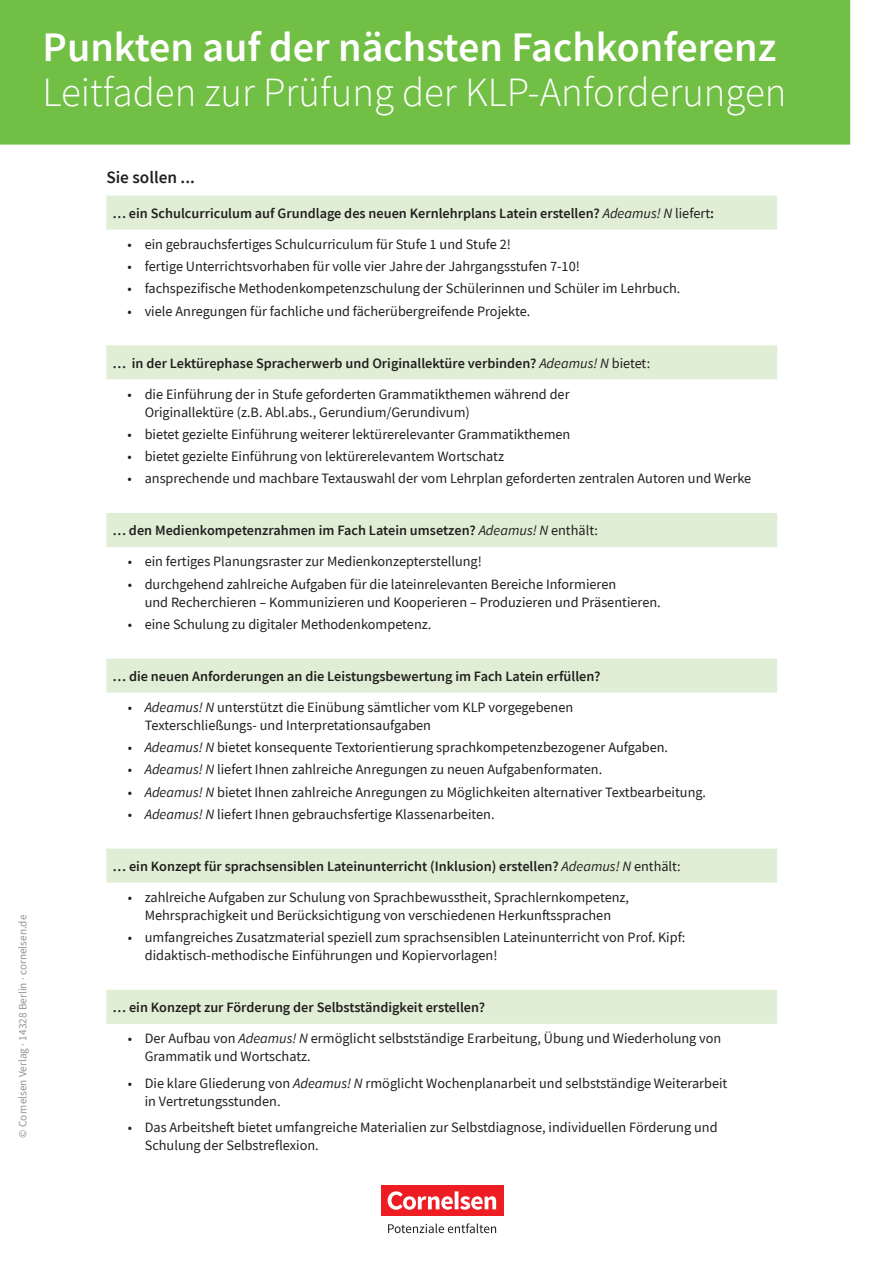
<style>
.page{position:relative;width:885px;height:1263px;background:#fff}
.page>*{position:absolute;margin:0;border:0;box-sizing:border-box;transform-origin:0 0}
.t1{font:600 42px "CV Source Sans";color:#fff}
.t2{font:300 40.8px "CV Source Sans";color:#fff}
.t3{font:600 17.25px "CV Source Sans";color:#231f20}
.t4{font:14.25px/18px "CV Source Sans";color:#231f20}
.t5{font:600 14.25px "CV Source Sans";color:#231f20}
.t6{font:11.25px "CV Source Sans";color:#939598}
.s1{font-weight:400;font-style:italic}
.s2{font-weight:400}
.s3{font-style:italic}
</style>
<div class="page">
<div style="left:0;top:0;width:850px;height:145px;background:#71bf44"></div>
<svg style="left:106px;top:196px;width:671px;height:828px"></svg>
<div style="left:381px;top:1186px;width:122px;height:30px;background:#ee1d23"></div>
<svg style="left:387px;top:1191px;width:109px;height:19px"></svg>
<svg style="left:388px;top:1223px;width:108px;height:10px"></svg>
<h1 class="t1" style="left:43px;top:19px;width:735px">Punkten auf der nächsten Fachkonferenz</h1>
<h2 class="t2" style="left:43px;top:67px;width:745px">Leitfaden zur Prüfung der KLP-Anforderungen</h2>
<p class="t6" style="left:15px;top:1137px;width:224px;rotate:-90deg">© Cornelsen Verlag · 14328 Berlin · cornelsen.de</p>
<p class="t3" style="left:106px;top:166px;width:90px">Sie sollen ...</p>
<p class="t5" style="left:112px;top:204px;width:603px">… ein Schulcurriculum auf Grundlage des neuen Kernlehrplans Latein erstellen? <span class="s1">Adeamus! N</span> <span class="s2">liefert</span>:</p>
<p class="t4" style="left:128px;top:235px;width:385px">• ein gebrauchsfertiges Schulcurriculum für Stufe 1 und Stufe 2!</p>
<p class="t4" style="left:128px;top:257px;width:453px">• fertige Unterrichtsvorhaben für volle vier Jahre der Jahrgangsstufen 7-10!</p>
<p class="t4" style="left:128px;top:279px;width:554px">• fachspezifische Methodenkompetenzschulung der Schülerinnen und Schüler im Lehrbuch.</p>
<p class="t4" style="left:128px;top:302px;width:404px">• viele Anregungen für fachliche und fächerübergreifende Projekte.</p>
<p class="t5" style="left:112px;top:354px;width:539px">… in der Lektürephase Spracherwerb und Originallektüre verbinden? <span class="s1">Adeamus! N</span> <span class="s2">bietet:</span></p>
<p class="t4" style="left:145px;top:385px;width:426px;text-indent:-17px">• die Einführung der in Stufe geforderten Grammatikthemen während der<br>Originallektüre (z.B. Abl.abs., Gerundium/Gerundivum)</p>
<p class="t4" style="left:128px;top:425px;width:444px">• bietet gezielte Einführung weiterer lektürerelevanter Grammatikthemen</p>
<p class="t4" style="left:128px;top:447px;width:378px">• bietet gezielte Einführung von lektürerelevantem Wortschatz</p>
<p class="t4" style="left:128px;top:469px;width:625px">• ansprechende und machbare Textauswahl der vom Lehrplan geforderten zentralen Autoren und Werke</p>
<p class="t5" style="left:112px;top:521px;width:487px">… den Medienkompetenzrahmen im Fach Latein umsetzen? <span class="s1">Adeamus! N</span> <span class="s2">enthält:</span></p>
<p class="t4" style="left:128px;top:552px;width:355px">• ein fertiges Planungsraster zur Medienkonzepterstellung!</p>
<p class="t4" style="left:145px;top:575px;width:517px;text-indent:-17px">• durchgehend zahlreiche Aufgaben für die lateinrelevanten Bereiche Informieren<br>und Recherchieren – Kommunizieren und Kooperieren – Produzieren und Präsentieren.</p>
<p class="t4" style="left:128px;top:615px;width:305px">• eine Schulung zu digitaler Methodenkompetenz.</p>
<p class="t5" style="left:112px;top:667px;width:489px">… die neuen Anforderungen an die Leistungsbewertung im Fach Latein erfüllen?</p>
<p class="t4" style="left:145px;top:698px;width:430px;text-indent:-17px">• <span class="s3">Adeamus! N</span> unterstützt die Einübung sämtlicher vom KLP vorgegebenen<br>Texterschließungs- und Interpretationsaufgaben</p>
<p class="t4" style="left:128px;top:738px;width:542px">• <span class="s3">Adeamus! N</span> bietet konsequente Textorientierung sprachkompetenzbezogener Aufgaben.</p>
<p class="t4" style="left:128px;top:760px;width:476px">• <span class="s3">Adeamus! N</span> liefert Ihnen zahlreiche Anregungen zu neuen Aufgabenformaten.</p>
<p class="t4" style="left:128px;top:783px;width:580px">• <span class="s3">Adeamus! N</span> bietet Ihnen zahlreiche Anregungen zu Möglichkeiten alternativer Textbearbeitung.</p>
<p class="t4" style="left:128px;top:805px;width:368px">• <span class="s3">Adeamus! N</span> liefert Ihnen gebrauchsfertige Klassenarbeiten.</p>
<p class="t5" style="left:112px;top:857px;width:569px">… ein Konzept für sprachsensiblen Lateinunterricht (Inklusion) erstellen? <span class="s1">Adeamus! N</span> <span class="s2">enthält:</span></p>
<p class="t4" style="left:128px;top:888px;width:503px;text-align:center">• zahlreiche Aufgaben zur Schulung von Sprachbewusstheit, Sprachlernkompetenz,<br>Mehrsprachigkeit und Berücksichtigung von verschiedenen Herkunftssprachen</p>
<p class="t4" style="left:145px;top:928px;width:542px;text-indent:-17px">• umfangreiches Zusatzmaterial speziell zum sprachsensiblen Lateinunterricht von Prof. Kipf: didaktisch-methodische Einführungen und Kopiervorlagen!</p>
<p class="t5" style="left:112px;top:998px;width:374px">… ein Konzept zur Förderung der Selbstständigkeit erstellen?</p>
<p class="t4" style="left:145px;top:1029px;width:578px;text-indent:-17px">• Der Aufbau von <span class="s3">Adeamus! N</span> ermöglicht selbstständige Erarbeitung, Übung und Wiederholung von<br>Grammatik und Wortschatz.</p>
<p class="t4" style="left:145px;top:1074px;width:584px;text-indent:-17px">• Die klare Gliederung von <span class="s3">Adeamus! N</span> rmöglicht Wochenplanarbeit und selbstständige Weiterarbeit in Vertretungsstunden.</p>
<p class="t4" style="left:145px;top:1118px;width:574px;text-indent:-17px">• Das Arbeitsheft bietet umfangreiche Materialien zur Selbstdiagnose, individuellen Förderung und<br>Schulung der Selbstreflexion.</p>
</div>
